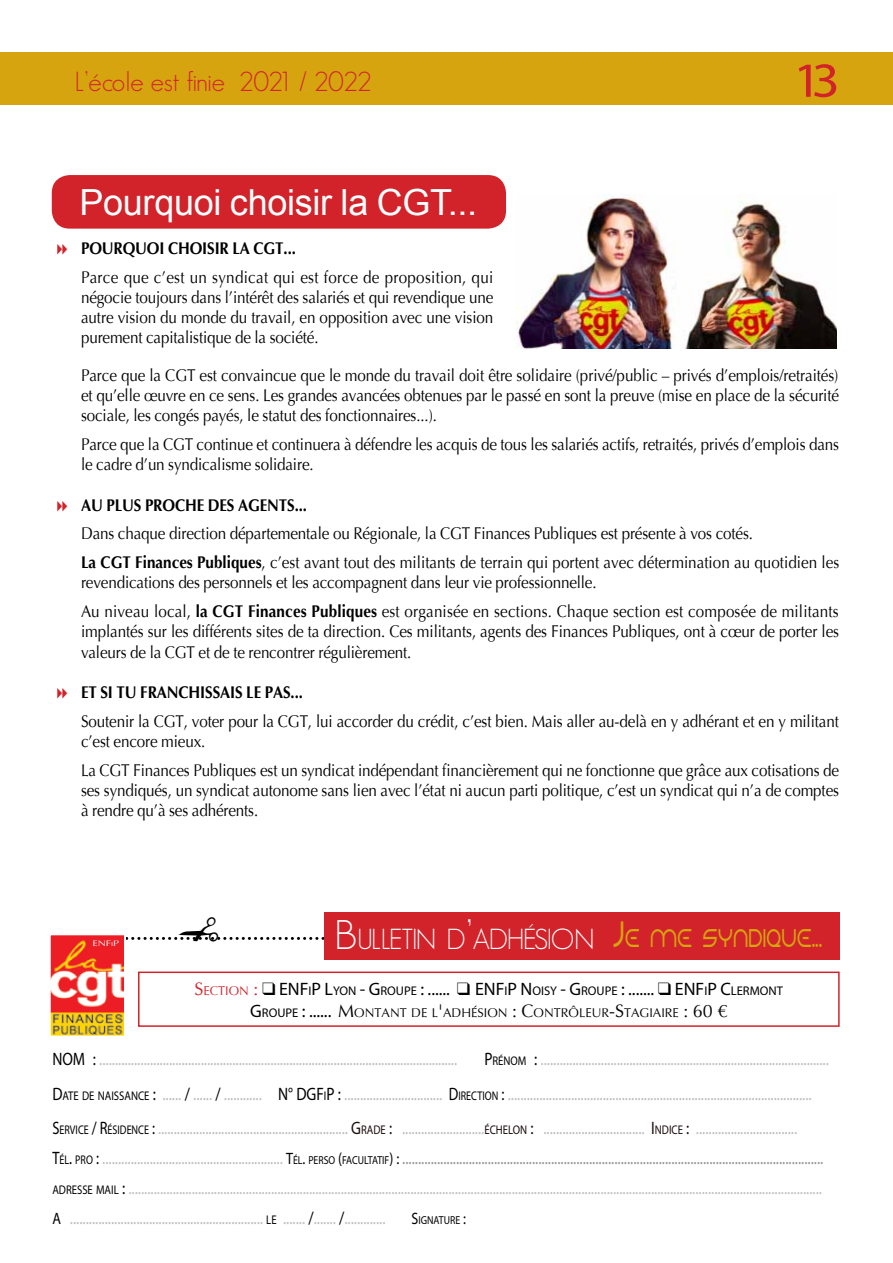
<style>
.page{position:relative;width:893px;height:1263px;background:#fff}
.page>*{position:absolute;margin:0;border:0;box-sizing:border-box;transform-origin:0 0}
.t1{font:49.35px "Myriad Pro";color:#d2232a;scale:1.11 1}
.t2{font:36px "Arial";letter-spacing:-.01em;color:#fff}
.t3{font:300 28.35px "Geosans";letter-spacing:-.05em;color:#fff}
.t4{font:300 27px "Geosans";letter-spacing:-.025em;color:#d2232a}
.t5{font:18px/34.3px "Myriad Pro";color:#bcbec0;scale:.85 1}
.t6{font:18px/30.2px "Myriad Pro";color:#c0c0c0;text-align:justify;scale:.85 1}
.t7{font:18px "Myriad Pro";color:#000}
.t8{font:16.8px/20.2px "Optima";letter-spacing:-.01em;color:#000;scale:.9 1}
.t9{font:700 16.8px "Optima";letter-spacing:-.01em;color:#000;scale:.9 1}
.t10{font:12.6px "Optima";color:#000}
.t11{font:12.6px "Myriad Pro";color:#000;scale:.85 1}
.t12{font:12.6px "Myriad Pro";color:#000}
.t13{font:11.55px "Myriad Pro";color:#000;scale:.85 1}
.t14{font:8.1px "Optima";color:#fff;scale:1.31 1}
.s1{font-weight:700}
.s2{font-size:5.7px}
.s3{font-size:40.5px}
.s4{font-family:"Bauhaus Modern";font-weight:400;font-size:34.05px;color:#d6a40e}
.s5{font-family:"Bauhaus Modern";font-weight:400;font-size:23.85px;color:#d6a40e}
.s6{font-family:"Optima";color:#d2232a}
.s7{font-family:"Optima";font-size:12.6px;color:#d2232a}
.s8{font-size:12.6px}
.s9{font-family:"Myriad Pro";font-size:18px}
.s10{font-family:"Myriad Pro"}
.s11{font-size:18px}
.s12{color:#000}
.s13{font-size:12.6px;color:#000}
.s14{color:#1c0c0d}
.s15{font-size:12.6px;color:#1c0c0d}
.s16{color:#bcbec0}
.s17{font-size:16.5px;color:#000}
.s18{font-size:11.55px;color:#000}
.s19{color:#939598}
.s20{font-size:16.5px}
</style>
<div class="page">
<div style="left:0;top:52px;width:893px;height:53px;background:#d6a40e"></div>
<div style="left:324px;top:912px;width:516px;height:48px;background:#d2232a"></div>
<img style="left:52px;top:936px;width:71px;height:98px">
<div style="left:49px;top:933px;width:77px;height:104px;border:2px solid #fff"></div>
<div style="left:138px;top:971px;width:702px;height:56px;border:2px solid #d2232a"></div>
<div style="left:52px;top:175px;width:454px;height:54px;background:#d2232a;border-radius:18px"></div>
<img style="left:517px;top:194px;width:320px;height:155px">
<svg style="left:53px;top:933px;width:271px;height:12px"></svg>
<h3 class="t4" style="left:75px;top:67px;width:298px">l’école est finie 2021 / 2022</h3>
<h1 class="t1" style="left:793px;top:50px;width:44px">13</h1>
<h2 class="t2" style="left:79px;top:178px;width:399px">Pourquoi choisir la CGT...</h2>
<p class="t9" style="left:81px;top:238px;width:144px">POURQUOI CH OISIR</p>
<p class="t9" style="left:232px;top:238px;width:72px">LA CGT...</p>
<p class="t8" style="left:81px;top:267px;width:460px;text-align:justify">Parce que c’est un syndicat qui est force de proposition, qui négocie toujours dans l’intérêt des salariés et qui revendique une autre vision du monde du travail, en opposition avec une vision purement capitalistique de la société.</p>
<p class="t8" style="left:81px;top:365px;width:844px;text-align:justify">Parce que la CGT est convaincue que le monde du travail doit être solidaire (privé/public – privés d’emplois/retraités) et qu’elle œuvre en ce sens. Les grandes avancées obtenues par le passé en sont la preuve (mise en place de la sécurité sociale, les congés payés, le statut des fonctionnaires...).</p>
<p class="t8" style="left:81px;top:434px;width:844px">Parce que la CGT continue et continuera à défendre les acquis de tous les salariés actifs, retraités, privés d’emplois dans le cadre d’un syndicalisme solidaire.</p>
<p class="t9" style="left:81px;top:495px;width:116px">AU PLUS PROCHE</p>
<p class="t9" style="left:208px;top:495px;width:11px">DES</p>
<p class="t9" style="left:238px;top:495px;width:12px">AGENTS</p>
<p class="t9" style="left:295px;top:495px;width:15px">...</p>
<p class="t8" style="left:81px;top:519px;width:844px;line-height:28.8px">Dans chaque direction départementale ou Régionale, la CGT Finances Publiques est présente à vos cotés.<br><span class="s1">LA CGT FINANCES PUBLIQUES</span>, c’est avant tout des militants de terrain qui portent avec détermination au quotidien les</p>
<p class="t8" style="left:81px;top:568px;width:843px;line-height:28.8px">revendications des personnels et les accompagnent dans leur vie professionnelle.<br>Au niveau local, <span class="s1">LA CGT FINANCES PUBLIQUES</span> est organisée en sections. Chaque section est composée de militants</p>
<p class="t8" style="left:81px;top:622px;width:844px">implantés sur les différents sites de ta direction. Ces militants, agents des Finances Publiques, ont à cœur de porter les valeurs de la CGT et de te rencontrer régulièrement.</p>
<p class="t9" style="left:81px;top:683px;width:77px">ET SI TU FRANCHISSAIS</p>
<p class="t9" style="left:246px;top:683px;width:65px">LE PAS...</p>
<p class="t8" style="left:81px;top:711px;width:844px">Soutenir la CGT, voter pour la CGT, lui accorder du crédit, c’est bien. Mais aller au-delà en y adhérant et en y militant c’est encore mieux.</p>
<p class="t8" style="left:81px;top:760px;width:844px;text-align:justify">La CGT Finances Publiques est un syndicat indépendant financièrement qui ne fonctionne que grâce aux cotisations de ses syndiqués, un syndicat autonome sans lien avec l’état ni aucun parti politique, c’est un syndicat qui n’a de comptes à rendre qu’à ses adhérents.</p>
<p class="t14" style="left:92px;top:938px;width:22px">ENF<span class="s2">I</span>P</p>
<h3 class="t3" style="left:334px;top:923px;width:489px"><span class="s3">B</span>ULLETIN D<span class="s3">’</span>ADHÉSION <span class="s4">J</span><span class="s5">E ME SYNDIQUE</span><span class="s4">...</span></h3>
<p class="t7" style="left:195px;top:978px;width:565px"><span class="s6">S</span><span class="s7">ECTION</span> <span class="s6">:</span> ❑ ENF<span class="s8">I</span>P L<span class="s8">YON</span> - G<span class="s8">ROUPE</span> : ...... ❑ ENF<span class="s8">I</span>P N<span class="s8">OISY</span> - G<span class="s8">ROUPE</span> : ....... ❑ ENF<span class="s8">I</span>P C<span class="s8">LERMON</span></p>
<p class="t12" style="left:777px;top:983px;width:8px">T</p>
<p class="t10" style="left:250px;top:1005px;width:479px"><span class="s9">G</span><span class="s10">ROUPE</span> <span class="s9">: ......</span> <span class="s11">M</span>ONTANT DE L<span class="s11">'</span>ADHÉSION <span class="s11">: C</span>ONTRÔLEUR<span class="s11">-S</span>TAGIAIRE <span class="s11">: 60 €</span></p>
<p class="t5" style="left:52px;top:1042px;width:478px"><span class="s12">NOM :</span> .................................................................................................................</p>
<p class="t11" style="left:484px;top:1053px;width:33px"><span class="s11">P</span>RÉNOM</p>
<p class="t5" style="left:52px;top:1042px;width:915px;text-indent:482px"><span class="s12">:</span> ...........................................................................................<br><span class="s12">D</span><span class="s13">ATE DE NAISSANCE</span> <span class="s12">:</span> ...... <span class="s12">/</span> ...... <span class="s12">/</span> ............ <span class="s12">N° DGF</span><span class="s13">I</span><span class="s12">P :</span> ............................... <span class="s12">D</span><span class="s13">IRECTION</span> <span class="s12">:</span> ................................................................................................<br><span class="s12">S</span><span class="s13">ERVICE</span> <span class="s12">/ R</span><span class="s13">ÉSIDENCE</span> <span class="s12">:</span> ............................................................ <span class="s14">G</span><span class="s15">RADE</span> <span class="s14">:</span> ..........................<span class="s15">ÉCHELON</span> <span class="s14">:</span> ................................ <span class="s14">I</span> <span class="s15">NDICE</span> <span class="s14">:</span> ................................</p>
<p class="t6" style="left:52px;top:1143px;width:909px"><span class="s12">T</span><span class="s13">ÉL</span><span class="s12">.</span> <span class="s13">PRO</span> <span class="s12">:</span> <span class="s16">.........................................................</span> <span class="s17">T</span><span class="s18">ÉL</span><span class="s17">.</span> <span class="s18">PERSO</span> <span class="s17">(</span><span class="s18">FACULTATIF</span><span class="s17">) :</span> <span class="s19">.....................................................................................................................................<br></span><span class="s13">ADRESSE MAIL</span> <span class="s12">:</span> ...........................................................................................................................................................................................................................<br><span class="s17">A</span> <span class="s16">.............................................................</span> <span class="s13">LE</span> <span class="s16">.......</span> <span class="s12">/</span><span class="s16">.......</span> <span class="s12">/</span><span class="s16">.............</span></p>
<p class="t13" style="left:412px;top:1213px;width:66px"><span class="s20">S</span>IGNATURE <span class="s20">:</span></p>
</div>
